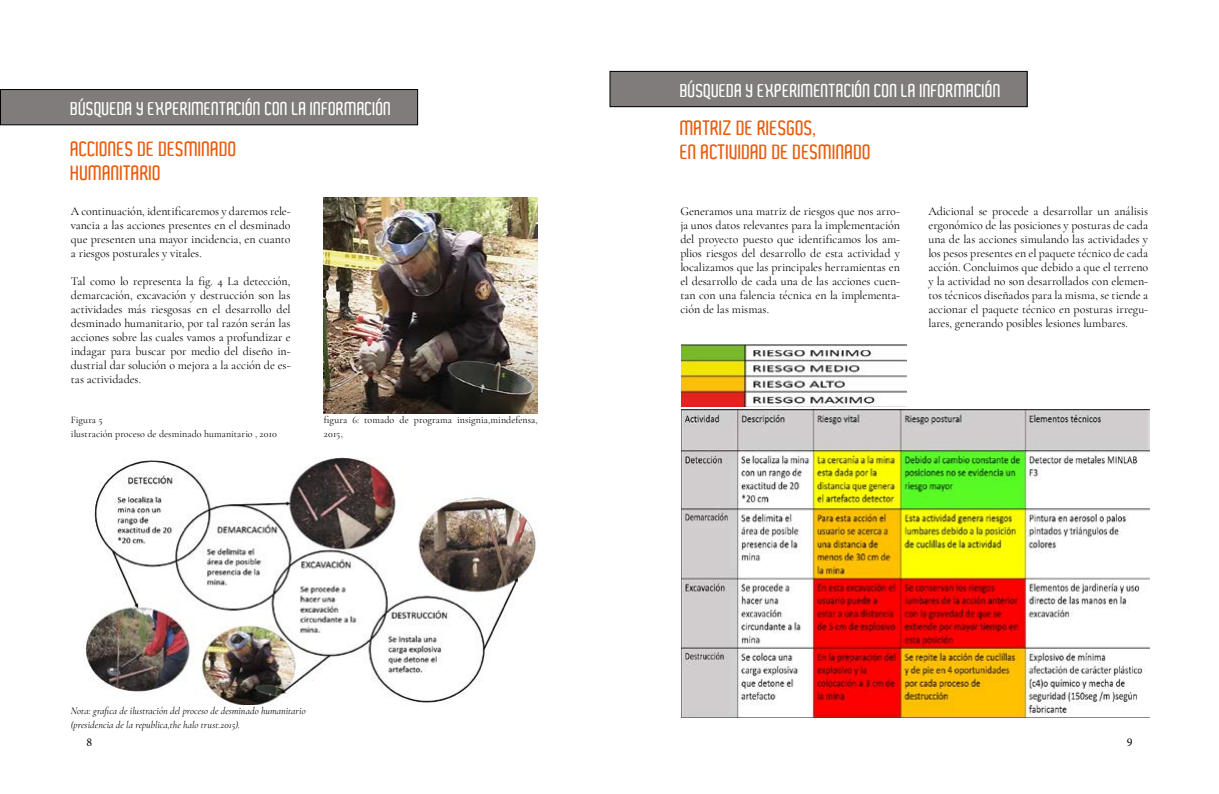
<style>
.page{position:relative;width:1219px;height:794px;background:#fff}
.page>*{position:absolute;margin:0;border:0;box-sizing:border-box;transform-origin:0 0}
.t1{font:600 20px/24px "Aldo";color:#e95b0c}
.t2{font:600 18px "Aldo";color:#fff}
.t3{font:12px/14px "Cormorant Garamond";letter-spacing:-.005em;color:#000;text-align:justify}
.t4{font:12px "Minion Pro";color:#000}
.t5{font:italic 10px/14px "Cormorant Garamond";letter-spacing:.01em;color:#000}
.t6{font:10px/14px "Cormorant Garamond";letter-spacing:.005em;color:#000}
</style>
<div class="page">
<div style="left:0;top:90px;width:418px;height:35px;background:#817c7c"></div>
<div style="left:0;top:89px;width:418px;height:36px;border:1px solid #000"></div>
<img style="left:324px;top:197px;width:214px;height:216px">
<img style="left:84px;top:457px;width:453px;height:247px">
<img style="left:682px;top:344px;width:224px;height:62px">
<div style="left:610px;top:71px;width:417px;height:36px;background:#817c7c"></div>
<div style="left:609px;top:71px;width:419px;height:36px;border:1px solid #000"></div>
<img style="left:682px;top:410px;width:467px;height:307px">
<h2 class="t2" style="left:71px;top:98px;width:322px">BÚSQUEDA Y EXPERIMENTACIÓN CON LA INFORMACIÓN</h2>
<h1 class="t1" style="left:71px;top:137px;width:168px">ACCIONES DE DESMINADO<br>HUMANITARIO</h1>
<p class="t3" style="left:71px;top:204px;width:221px">A continuación, identificaremos y daremos rele&shy;vancia a las acciones presentes en el desminado que presenten una mayor incidencia, en cuanto a riesgos posturales y vitales.</p>
<p class="t3" style="left:71px;top:274px;width:221px">Tal como lo representa la fig. 4 La detección, demarcación, excavación y destrucción son las actividades más riesgosas en el desarrollo del desminado humanitario, por tal razón serán las acciones sobre las cuales vamos a profundizar e indagar para buscar por medio del diseño in&shy;dustrial dar solución o mejora a la acción de es&shy;tas actividades.</p>
<p class="t6" style="left:71px;top:412px;width:208px">Figura 5<br>ilustración proceso de desminado humanitario , 2010</p>
<p class="t6" style="left:324px;top:412px;width:215px">figura 6: tomado de programa insignia,mindefensa,<br>2015,</p>
<p class="t5" style="left:71px;top:704px;width:236px">Nota: grafica de ilustración del proceso de desminado humanitario (presidencia de la republica,the halo trust.2015).</p>
<h2 class="t2" style="left:680px;top:80px;width:322px">BÚSQUEDA Y EXPERIMENTACIÓN CON LA INFORMACIÓN</h2>
<h1 class="t1" style="left:680px;top:116px;width:193px">MATRIZ DE RIESGOS,<br>EN ACTIVIDAD DE DESMINADO</h1>
<p class="t3" style="left:680px;top:204px;width:221px">Generamos una matriz de riesgos que nos arro&shy;ja unos datos relevantes para la implementación del proyecto puesto que identificamos los am&shy;plios riesgos del desarrollo de esta actividad y localizamos que las principales herramientas en el desarrollo de cada una de las acciones cuen&shy;tan con una falencia técnica en la implementa&shy;ción de las mismas.</p>
<p class="t3" style="left:928px;top:204px;width:221px">Adicional se procede a desarrollar un análisis ergonómico de las posiciones y posturas de cada una de las acciones simulando las actividades y los pesos presentes en el paquete técnico de cada acción. Concluimos que debido a que el terreno y la actividad no son desarrollados con elemen&shy;tos técnicos diseñados para la misma, se tiende a accionar el paquete técnico en posturas irregu&shy;lares, generando posibles lesiones lumbares.</p>
<p class="t4" style="left:87px;top:733px;width:7px">8</p>
<p class="t4" style="left:1127px;top:733px;width:7px">9</p>
</div>
